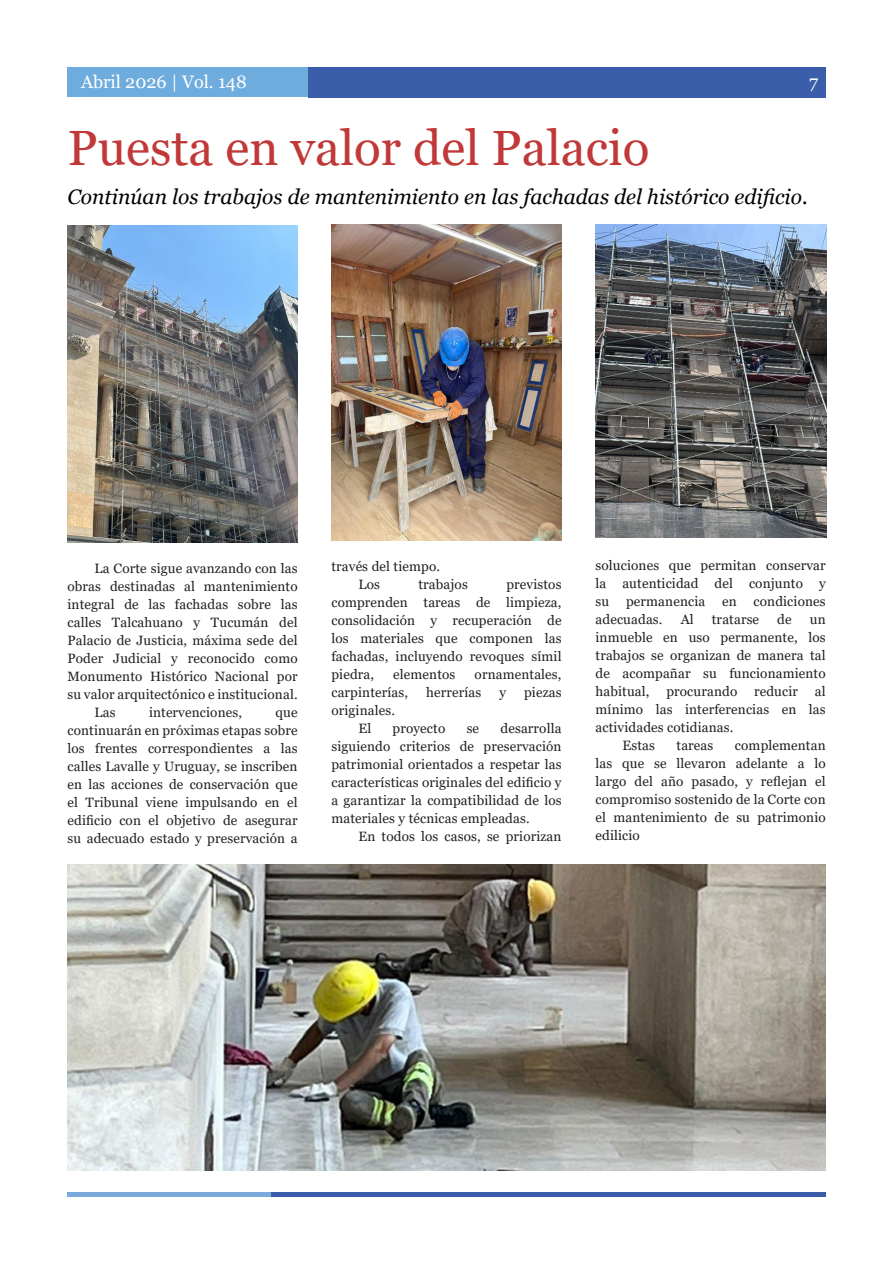
<style>
.page{position:relative;width:893px;height:1263px;background:#fff}
.page>*{position:absolute;margin:0;border:0;box-sizing:border-box;transform-origin:0 0}
.t1{font:49.5px "Georgia";color:#c03938}
.Title_Large{font:italic 21px "Georgia";color:#000001}
.Newsletter_Name{font:18px "Georgia";color:#fff}
.t2{font:13.5px/18px "Georgia";letter-spacing:.01em;color:#231f20;text-align:justify}
</style>
<div class="page">
<div style="left:308px;top:67px;width:517px;height:30px;background:#3b5eab"></div>
<div style="left:68px;top:67px;width:240px;height:30px;background:#6eacdd"></div>
<div style="left:271px;top:1192px;width:554px;height:5px;background:#3b5eab"></div>
<div style="left:68px;top:1192px;width:203px;height:5px;background:#7aaadb"></div>
<img style="left:68px;top:225px;width:230px;height:318px">
<img style="left:68px;top:864px;width:757px;height:306px">
<img style="left:331px;top:224px;width:231px;height:316px">
<img style="left:596px;top:225px;width:230px;height:312px">
<p class="Newsletter_Name" style="left:81px;top:71px;width:167px">Abril 2026 | Vol. 148</p>
<p class="Newsletter_Name" style="left:809px;top:71px;width:11px">7</p>
<p class="t1" style="left:68px;top:118px;width:583px">Puesta en valor del Palacio</p>
<p class="Title_Large" style="left:68px;top:184px;width:742px">Continúan los trabajos de mantenimiento en las fachadas del histórico edificio.</p>
<p class="t2" style="left:68px;top:560px;width:232px;text-indent:27px">La Corte sigue avanzando con las obras destinadas al mantenimiento integral de las fachadas sobre las calles Talcahuano y Tucumán del Palacio de Justicia, máxima sede del Poder Judicial y reconocido como Monumento Histórico Nacional por su valor arquitectónico e institucional.</p>
<p class="t2" style="left:94px;top:704px;width:23px">Las</p>
<p class="t2" style="left:149px;top:704px;width:95px">intervenciones,</p>
<p class="t2" style="left:68px;top:704px;width:232px;text-indent:208px">que continuarán en próximas etapas sobre los frentes correspondientes a las calles Lavalle y Uruguay, se inscriben en las acciones de conservación que el Tribunal viene impulsando en el edificio con el objetivo de asegurar su adecuado estado y preservación a</p>
<p class="t2" style="left:331px;top:557px;width:110px">través del tiempo.</p>
<p class="t2" style="left:358px;top:575px;width:23px">Los</p>
<p class="t2" style="left:418px;top:575px;width:51px">trabajos</p>
<p class="t2" style="left:331px;top:575px;width:232px;text-indent:175px">previstos comprenden tareas de limpieza, consolidación y recuperación de los materiales que componen las fachadas, incluyendo revoques símil piedra,</p>
<p class="t2" style="left:393px;top:665px;width:64px">elementos</p>
<p class="t2" style="left:475px;top:665px;width:88px">ornamentales,</p>
<p class="t2" style="left:331px;top:683px;width:78px">carpinterías,</p>
<p class="t2" style="left:426px;top:683px;width:57px">herrerías</p>
<p class="t2" style="left:499px;top:683px;width:8px">y</p>
<p class="t2" style="left:524px;top:683px;width:39px">piezas</p>
<p class="t2" style="left:331px;top:701px;width:65px">originales.</p>
<p class="t2" style="left:358px;top:719px;width:14px">El</p>
<p class="t2" style="left:393px;top:719px;width:54px">proyecto</p>
<p class="t2" style="left:467px;top:719px;width:14px">se</p>
<p class="t2" style="left:331px;top:719px;width:232px;text-indent:169px">desarrolla siguiendo criterios de preservación patrimonial orientados a respetar las características originales del edificio y a garantizar la compatibilidad de los materiales y técnicas empleadas.</p>
<p class="t2" style="left:358px;top:827px;width:205px">En todos los casos, se priorizan</p>
<p class="t2" style="left:596px;top:557px;width:232px">soluciones que permitan conservar la autenticidad del conjunto y su permanencia en condiciones adecuadas.</p>
<p class="t2" style="left:681px;top:611px;width:15px">Al</p>
<p class="t2" style="left:712px;top:611px;width:49px">tratarse</p>
<p class="t2" style="left:777px;top:611px;width:16px">de</p>
<p class="t2" style="left:596px;top:611px;width:232px;text-indent:214px">un inmueble en uso permanente, los trabajos se organizan de manera tal de acompañar su funcionamiento habitual, procurando reducir al mínimo las interferencias en las actividades cotidianas.</p>
<p class="t2" style="left:622px;top:737px;width:34px">Estas</p>
<p class="t2" style="left:677px;top:737px;width:38px">tareas</p>
<p class="t2" style="left:596px;top:737px;width:232px;text-indent:139px">complementan las que se llevaron adelante a lo largo del año pasado, y reflejan el compromiso sostenido de la Corte con el mantenimiento de su patrimonio edilicio</p>
</div>
